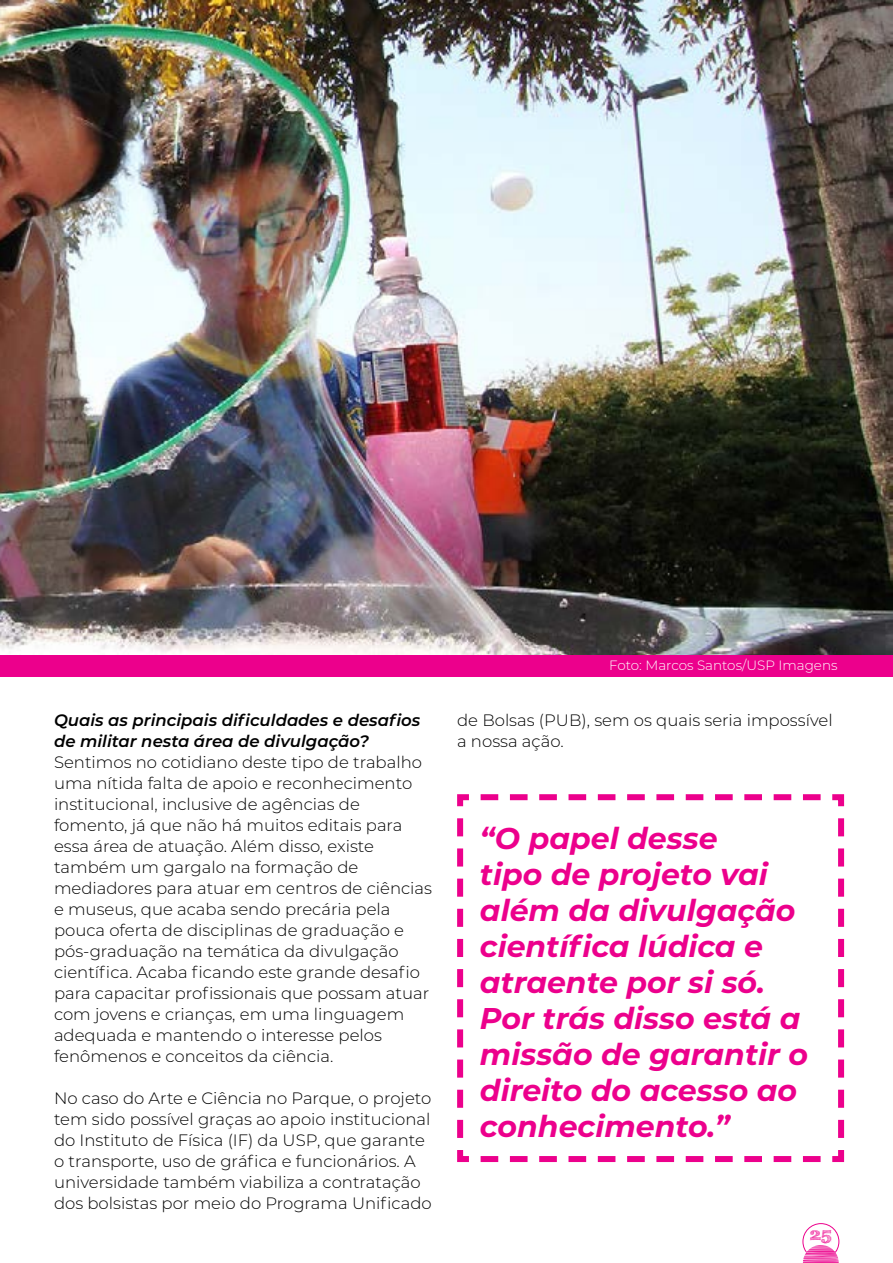
<style>
.page{position:relative;width:893px;height:1263px;background:#fff}
.page>*{position:absolute;margin:0;border:0;box-sizing:border-box;transform-origin:0 0}
.t1{font:italic 700 30px/36px "Montserrat";color:#ec008c}
.t2{font:700 18px "FFF Tusj";color:#ec008c}
.t3{font:300 16.5px/21px "Montserrat";color:#000}
.t4{font:italic 600 16.5px/21px "Montserrat";color:#000}
.t5{font:300 13.5px "Montserrat";color:#fff}
</style>
<div class="page">
<div style="left:803px;top:1223px;width:36px;height:36px;border:1px solid #ec008c;border-radius:50%"></div>
<svg style="left:803px;top:1245px;width:36px;height:18px"></svg>
<div style="left:0;top:655px;width:893px;height:21px;background:#ec008c"></div>
<img style="left:0;top:0;width:893px;height:655px">
<svg style="left:457px;top:794px;width:388px;height:369px"></svg>
<p class="t4" style="left:54px;top:709px;width:368px">Quais as principais dificuldades e desafios de militar nesta área de divulgação?</p>
<p class="t3" style="left:54px;top:751px;width:380px">Sentimos no cotidiano deste tipo de trabalho uma nítida falta de apoio e reconhecimento institucional, inclusive de agências de fomento, já que não há muitos editais para essa área de atuação. Além disso, existe também um gargalo na formação de mediadores para atuar em centros de ciências e museus, que acaba sendo precária pela pouca oferta de disciplinas de graduação e pós-graduação na temática da divulgação científica. Acaba ficando este grande desafio para capacitar profissionais que possam atuar com jovens e crianças, em uma linguagem adequada e mantendo o interesse pelos fenômenos e conceitos da ciência.</p>
<p class="t3" style="left:54px;top:1087px;width:379px">No caso do Arte e Ciência no Parque, o projeto tem sido possível graças ao apoio institucional do Instituto de Física (IF) da USP, que garante o transporte, uso de gráfica e funcionários. A universidade também viabiliza a contratação dos bolsistas por meio do Programa Unificado</p>
<p class="t5" style="left:609px;top:656px;width:230px">Foto: Marcos Santos/USP Imagens</p>
<p class="t3" style="left:457px;top:709px;width:377px">de Bolsas (PUB), sem os quais seria impossível a nossa ação.</p>
<h1 class="t1" style="left:480px;top:819px;width:330px">“O papel desse<br>tipo de projeto vai além da divulgação científica lúdica e atraente por si só.<br>Por trás disso está a missão de garantir o direito do acesso ao conhecimento.”</h1>
<p class="t2" style="left:810px;top:1223px;width:24px">25</p>
</div>
